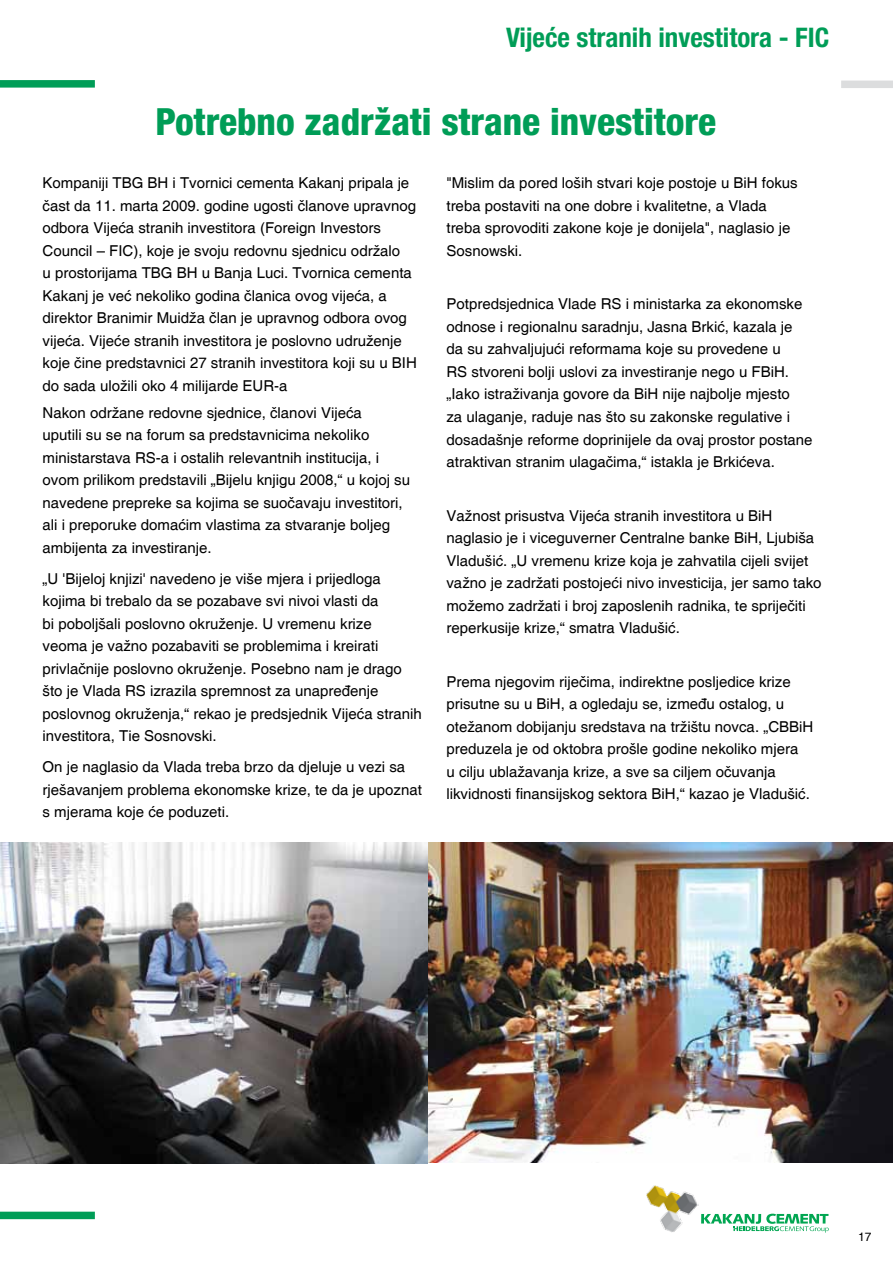
<style>
.page{position:relative;width:893px;height:1263px;background:#fff}
.page>*{position:absolute;margin:0;border:0;box-sizing:border-box;transform-origin:0 0}
.t1{font:800 condensed 37.5px "Helvetica Neue LT Pro";color:#009d57}
.t2{font:700 condensed 27px "Helvetica Neue LT Pro";color:#009d57}
.t3{font:15px/22.5px "Helvetica";color:#000}
.t4{font:12px "Helvetica";color:#000}
</style>
<div class="page">
<div style="left:0;top:1212px;width:95px;height:7px;background:#009d57"></div>
<div style="left:0;top:80px;width:95px;height:8px;background:#009d57"></div>
<div style="left:841px;top:81px;width:52px;height:7px;background:#dcddde"></div>
<svg style="left:701px;top:1214px;width:128px;height:18px"></svg>
<img style="left:646px;top:1185px;width:52px;height:47px">
<img style="left:0;top:842px;width:893px;height:321px">
<h2 class="t2" style="left:506px;top:21px;width:325px">Vijeće stranih investitora - FIC</h2>
<h1 class="t1" style="left:156px;top:99px;width:562px">Potrebno zadržati strane investitore</h1>
<p class="t3" style="left:43px;top:172px;width:376px">Kompaniji TBG BH i Tvornici cementa Kakanj pripala je čast da 11. marta 2009. godine ugosti članove upravnog odbora Vijeća stranih investitora (Foreign Investors Council – FIC), koje je svoju redovnu sjednicu održalo<br>u prostorijama TBG BH u Banja Luci. Tvornica cementa Kakanj je već nekoliko godina članica ovog vijeća, a direktor Branimir Muidža član je upravnog odbora ovog vijeća. Vijeće stranih investitora je poslovno udruženje koje čine predstavnici 27 stranih investitora koji su u BIH do sada uložili oko 4 milijarde EUR-a</p>
<p class="t3" style="left:43px;top:402px;width:369px">Nakon održane redovne sjednice, članovi Vijeća<br>uputili su se na forum sa predstavnicima nekoliko ministarstava RS-a i ostalih relevantnih institucija, i ovom prilikom predstavili „Bijelu knjigu 2008,“ u kojoj su navedene prepreke sa kojima se suočavaju investitori, ali i preporuke domaćim vlastima za stvaranje boljeg ambijenta za investiranje.</p>
<p class="t3" style="left:43px;top:568px;width:381px">„U 'Bijeloj knjizi' navedeno je više mjera i prijedloga kojima bi trebalo da se pozabave svi nivoi vlasti da<br>bi poboljšali poslovno okruženje. U vremenu krize<br>veoma je važno pozabaviti se problemima i kreirati privlačnije poslovno okruženje. Posebno nam je drago što je Vlada RS izrazila spremnost za unapređenje poslovnog okruženja,“ rekao je predsjednik Vijeća stranih investitora, Tie Sosnovski.</p>
<p class="t3" style="left:43px;top:756px;width:381px">On je naglasio da Vlada treba brzo da djeluje u vezi sa rješavanjem problema ekonomske krize, te da je upoznat s mjerama koje će poduzeti.</p>
<p class="t3" style="left:446px;top:172px;width:353px">"Mislim da pored loših stvari koje postoje u BiH fokus treba postaviti na one dobre i kvalitetne, a Vlada treba sprovoditi zakone koje je donijela", naglasio je Sosnowski.</p>
<p class="t3" style="left:446px;top:293px;width:367px">Potpredsjednica Vlade RS i ministarka za ekonomske odnose i regionalnu saradnju, Jasna Brkić, kazala je da su zahvaljujući reformama koje su provedene u<br>RS stvoreni bolji uslovi za investiranje nego u FBiH. „Iako istraživanja govore da BiH nije najbolje mjesto<br>za ulaganje, raduje nas što su zakonske regulative i dosadašnje reforme doprinijele da ovaj prostor postane atraktivan stranim ulagačima,“ istakla je Brkićeva.</p>
<p class="t3" style="left:446px;top:504px;width:377px">Važnost prisustva Vijeća stranih investitora u BiH naglasio je i viceguverner Centralne banke BiH, Ljubiša Vladušić. „U vremenu krize koja je zahvatila cijeli svijet važno je zadržati postojeći nivo investicija, jer samo tako možemo zadržati i broj zaposlenih radnika, te spriječiti reperkusije krize,“ smatra Vladušić.</p>
<p class="t3" style="left:446px;top:670px;width:368px">Prema njegovim riječima, indirektne posljedice krize prisutne su u BiH, a ogledaju se, između ostalog, u otežanom dobijanju sredstava na tržištu novca. „CBBiH preduzela je od oktobra prošle godine nekoliko mjera<br>u cilju ublažavanja krize, a sve sa ciljem očuvanja likvidnosti finansijskog sektora BiH,“ kazao je Vladušić.</p>
<p class="t4" style="left:858px;top:1230px;width:15px">17</p>
</div>
